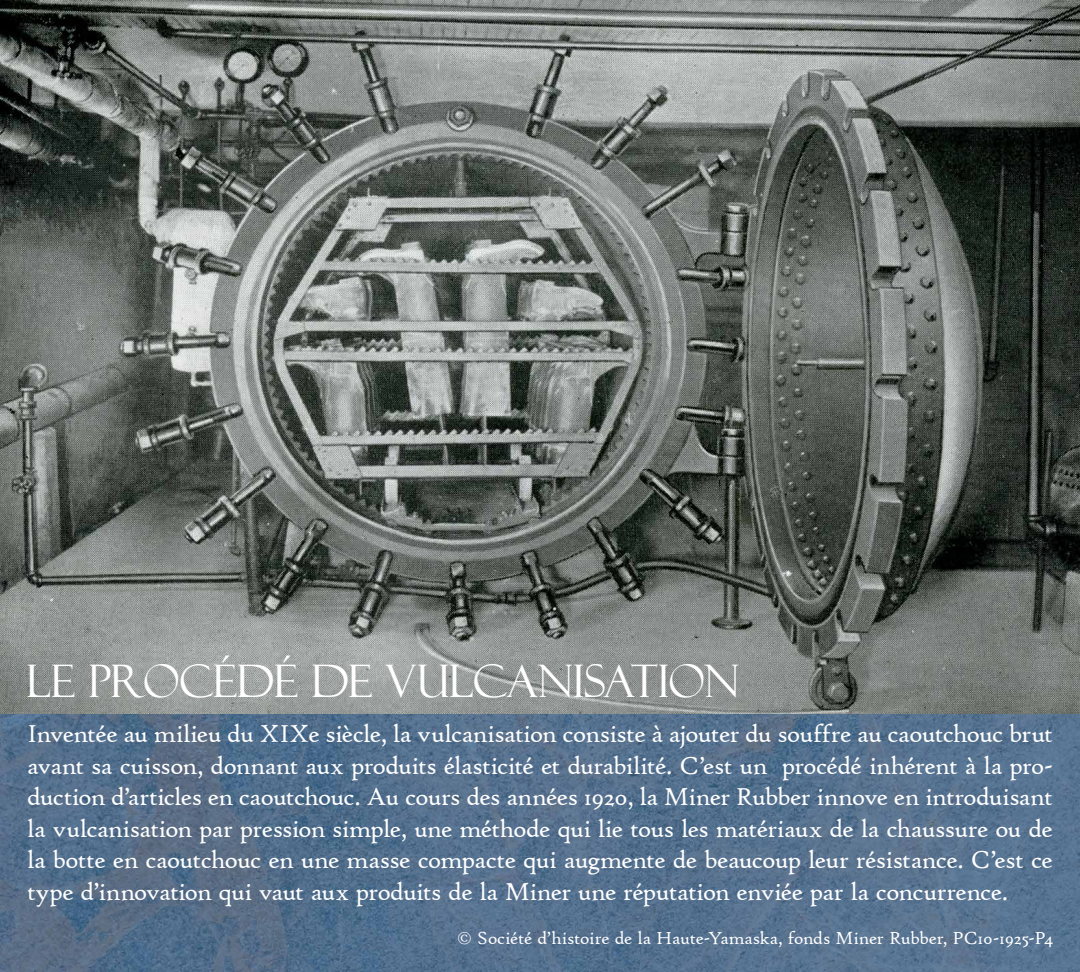
<style>
.page{position:relative;width:1080px;height:972px;background:#fff}
.page>*{position:absolute;margin:0;border:0;box-sizing:border-box;transform-origin:0 0}
.t1{font:45px "Felix Titling";letter-spacing:-.02em;color:#fff}
.t2{font:26.25px/31.5px "High Tower Text";letter-spacing:-.025em;color:#fff;text-align:justify}
.t3{font:18.75px "High Tower Text";letter-spacing:-.01em;color:#fff}
</style>
<div class="page">
<img style="left:0;top:713px;width:1080px;height:259px">
<img style="left:0;top:0;width:1080px;height:713px">
<p class="t1" style="left:27px;top:655px;width:714px">LE PROCÉDÉ DE VULCANISATION</p>
<p class="t2" style="left:27px;top:718px;width:1028px">Inventée au milieu du XIXe siècle la, vulcanisation consiste à ajouter du souffre au caoutchouc brut</p>
<p class="t2" style="left:27px;top:781px;width:1027px">duction ’darticles en caoutchouc. Au cours des années 1920, la Miner Rubber innove en introduisant</p>
<p class="t2" style="left:27px;top:750px;width:742px">avant sa cuisson, donnant aux produits élasticité et durabilité C. ’est un</p>
<p class="t2" style="left:27px;top:813px;width:1027px">la vulcanisation par pression simple, une méthode qui lie tous les matériaux de la chaussure ou de la botte en caoutchouc en une masse compacte qui augmente de beaucoup leur résistance C. ’est ce type ’d innovation qui vaut aux produits de la Miner une réputation enviée par la concurrence.</p>
<p class="t2" style="left:782px;top:750px;width:273px">procédé inhérent laà pro-</p>
<p class="t3" style="left:457px;top:927px;width:597px">© Société ’d histoire de la Haute-Yamaska, fonds Miner Rubber, PC10-1925- 4P</p>
</div>
